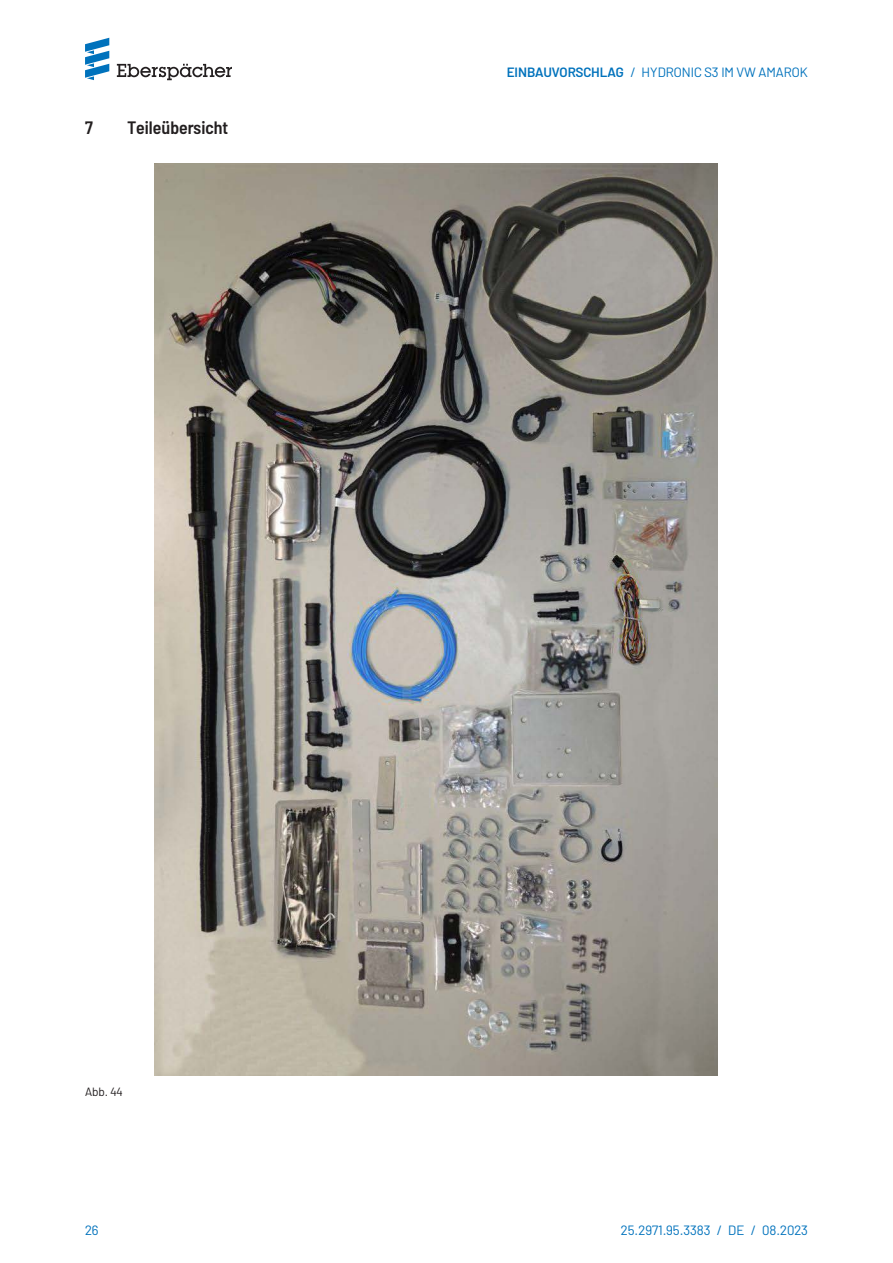
<style>
.page{position:relative;width:893px;height:1263px;background:#fff}
.page>*{position:absolute;margin:0;border:0;box-sizing:border-box;transform-origin:0 0}
.t1{font:600 semi-condensed 18px "Barlow";color:#231f20}
.t2{font:13.5px "Barlow";color:#0072bc}
.t3{font:12px "Barlow";color:#231f20}
.s1{font-weight:600}
</style>
<div class="page">
<img style="left:154px;top:163px;width:564px;height:913px">
<svg style="left:117px;top:64px;width:115px;height:16px"></svg>
<svg style="left:85px;top:38px;width:24px;height:42px"></svg>
<h1 class="t1" style="left:85px;top:114px;width:9px">7</h1>
<h1 class="t1" style="left:128px;top:114px;width:102px">Teileübersicht</h1>
<p class="t2" style="left:507px;top:63px;width:303px"><span class="s1">EINBAUVORSCHLAG</span> / HYDRONIC S3 IM VW AMAROK</p>
<p class="t3" style="left:85px;top:1082px;width:39px">Abb. 44</p>
<p class="t2" style="left:85px;top:1220px;width:15px">26</p>
<p class="t2" style="left:621px;top:1220px;width:189px">25.2971.95.3383 / DE / 08.2023</p>
</div>
